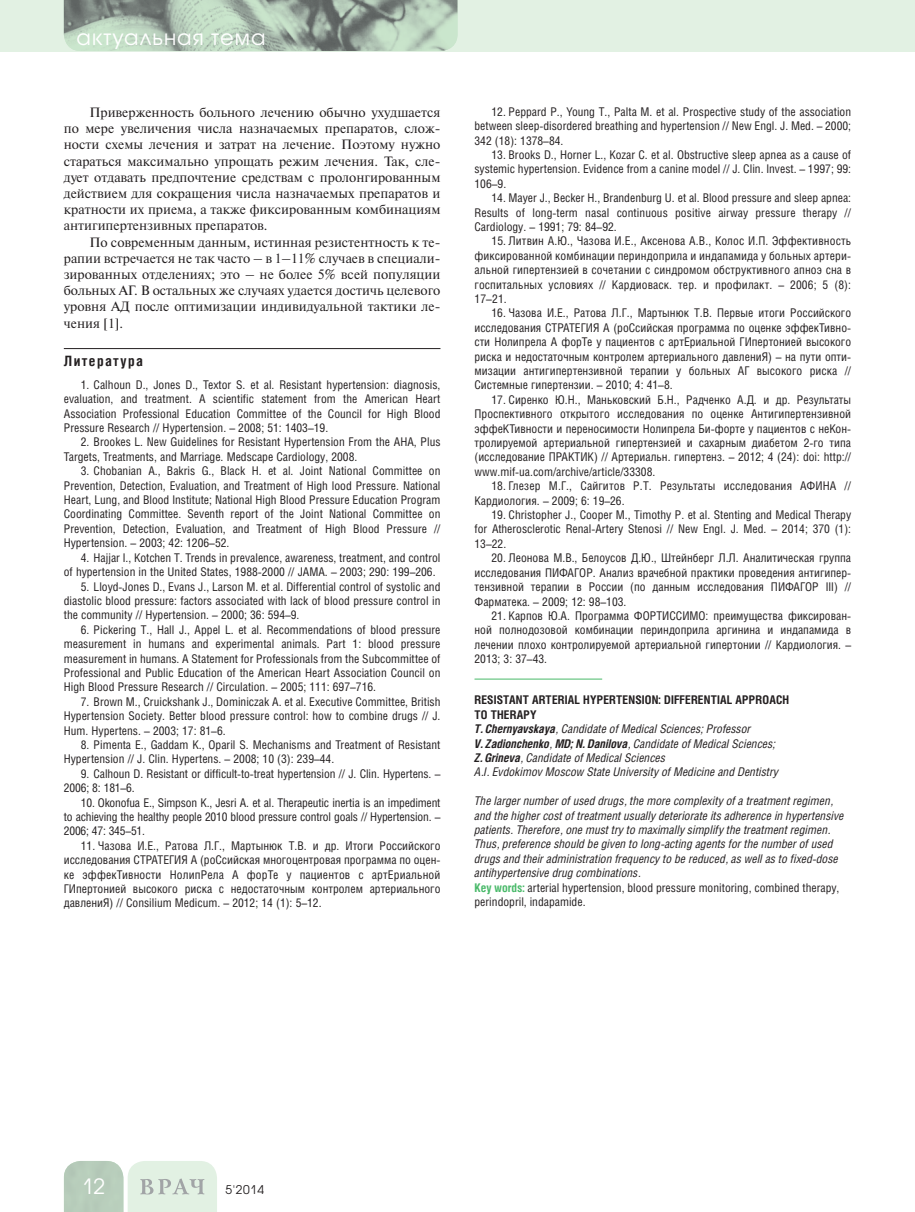
<style>
.page{position:relative;width:915px;height:1212px;background:#fff}
.page>*{position:absolute;margin:0;border:0;box-sizing:border-box;transform-origin:0 0}
.t1{font:21px "Avant Garde Gothic C";letter-spacing:.05em;color:#fff}
.t2{font:700 14.25px "Helios Cond";letter-spacing:.1em;color:#231f20}
.t3{font:13.5px/16.2px "Newton C";color:#231f20;text-align:justify}
.t4{font:12px/14.4px "Helios Cond";color:#231f20;text-align:justify}
.t5{font:italic 12px/14.4px "Helios Cond";color:#231f20}
.t6{font:12px "Avant Garde Gothic C";color:#231f20}
.s1{font-weight:700;font-style:normal}
.s2{font-weight:700}
.s3{font-weight:700;font-style:normal;color:#49b969}
.s4{font-style:normal}
</style>
<div class="page">
<div style="left:0;top:0;width:914px;height:51px;background:#e2f1e3"></div>
<svg style="left:64px;top:1161px;width:153px;height:51px;background:#d0e0d2"></svg>
<img style="left:64px;top:0;width:393px;height:51px">
<hr style="left:64px;top:348px;width:376px;height:1px;background:#231f20">
<hr style="left:474px;top:679px;width:128px;height:1px;background:#49b969">
<h1 class="t1" style="left:77px;top:27px;width:190px">актуальная тема</h1>
<p class="t3" style="left:64px;top:106px;width:378px;text-indent:26px">Приверженность больного лечению обычно ухудшается по мере увеличения числа назначаемых препаратов, слож&shy;ности схемы лечения и затрат на лечение. Поэтому нужно стараться максимально упрощать режим лечения. Так, сле&shy;дует отдавать предпочтение средствам с пролонгированным действием для сокращения числа назначаемых препаратов и кратности их приема, а также фиксированным комбинациям антигипертензивных препаратов.</p>
<p class="t3" style="left:64px;top:235px;width:378px;text-indent:26px">По современным данным, истинная резистентность к те&shy;рапии встречается не так часто – в 1–11% случаев в специали&shy;зированных отделениях; это – не более 5% всей популяции больных АГ. В остальных же случаях удается достичь целевого уровня АД после оптимизации индивидуальной тактики ле&shy;чения [1].</p>
<p class="t2" style="left:64px;top:355px;width:81px">Литература</p>
<p class="t4" style="left:64px;top:379px;width:378px;text-indent:17px">1. Calhoun D., Jones D., Textor S. et al. Resistant hypertension: diagnosis, evaluation, and treatment. A scientific statement from the American Heart Association Professional Education Committee of the Council for High Blood Pressure Research // Hypertension. – 2008; 51: 1403–19.</p>
<p class="t4" style="left:64px;top:436px;width:378px;text-indent:17px">2. Brookes L. New Guidelines for Resistant Hypertension From the AHA, Plus<br>Targets, Treatments, and Marriage. Medscape Cardiology, 2008.</p>
<p class="t4" style="left:64px;top:465px;width:378px;text-indent:17px">3. Chobanian A., Bakris G., Black H. et al. Joint National Committee on Prevention, Detection, Evaluation, and Treatment of High lood Pressure. National Heart, Lung, and Blood Institute; National High Blood Pressure Education Program Coordinating Committee. Seventh report of the Joint National Committee on Prevention, Detection, Evaluation, and Treatment of High Blood Pressure // Hypertension. – 2003; 42: 1206–52.</p>
<p class="t4" style="left:64px;top:551px;width:378px;text-indent:17px">4. Hajjar I., Kotchen T. Trends in prevalence, awareness, treatment, and control of hypertension in the United States, 1988-2000 // JAMA. – 2003; 290: 199–206.</p>
<p class="t4" style="left:64px;top:580px;width:378px;text-indent:17px">5. Lloyd-Jones D., Evans J., Larson M. et al. Differential control of systolic and diastolic blood pressure: factors associated with lack of blood pressure control in the community // Hypertension. – 2000; 36: 594–9.</p>
<p class="t4" style="left:64px;top:623px;width:378px;text-indent:17px">6. Pickering T., Hall J., Appel L. et al. Recommendations of blood pressure measurement in humans and experimental animals. Part 1: blood pressure measurement in humans. A Statement for Professionals from the Subcommittee of Professional and Public Education of the American Heart Association Council on High Blood Pressure Research // Circulation. – 2005; 111: 697–716.</p>
<p class="t4" style="left:64px;top:695px;width:378px;text-indent:17px">7. Brown M., Cruickshank J., Dominiczak A. et al. Executive Committee, British Hypertension Society. Better blood pressure control: how to combine drugs // J.<br>Hum. Hypertens. – 2003; 17: 81–6.</p>
<p class="t4" style="left:64px;top:739px;width:378px;text-indent:17px">8. Pimenta E., Gaddam K., Oparil S. Mechanisms and Treatment of Resistant<br>Hypertension // J. Clin. Hypertens. – 2008; 10 (3): 239–44.</p>
<p class="t4" style="left:64px;top:767px;width:378px;text-indent:17px">9. Calhoun D. Resistant or difficult-to-treat hypertension // J. Clin. Hypertens. –<br>2006; 8: 181–6.</p>
<p class="t4" style="left:64px;top:796px;width:378px;text-indent:17px">10. Okonofua E., Simpson K., Jesri A. et al. Therapeutic inertia is an impediment to achieving the healthy people 2010 blood pressure control goals // Hypertension. – 2006; 47: 345–51.</p>
<p class="t4" style="left:64px;top:839px;width:378px;text-indent:17px">11. Чазова И.Е., Ратова Л.Г., Мартынюк Т.В. и др. Итоги Российского исследования СТРАТЕГИЯ А (роСсийская многоцентровая программа по оцен&shy;ке эффекТивности НолипРела А форТе у пациентов с артЕриальной ГИпертонией высокого риска с недостаточным контролем артериального давлениЯ) // Consilium Medicum. – 2012; 14 (1): 5–12.</p>
<p class="t4" style="left:474px;top:106px;width:378px;text-indent:17px">12. Peppard P., Young T., Palta M. et al. Prospective study of the association between sleep-disordered breathing and hypertension // New Engl. J. Med. – 2000; 342 (18): 1378–84.</p>
<p class="t4" style="left:474px;top:149px;width:378px;text-indent:17px">13. Brooks D., Horner L., Kozar C. et al. Obstructive sleep apnea as a cause of systemic hypertension. Evidence from a canine model // J. Clin. Invest. – 1997; 99:<br>106–9.</p>
<p class="t4" style="left:474px;top:192px;width:378px;text-indent:17px">14. Mayer J., Becker H., Brandenburg U. et al. Blood pressure and sleep apnea:<br>Results of long-term nasal continuous positive airway pressure therapy // Cardiology. – 1991; 79: 84–92.</p>
<p class="t4" style="left:474px;top:235px;width:378px;text-indent:17px">15. Литвин А.Ю., Чазова И.Е., Аксенова А.В., Колос И.П. Эффективность фиксированной комбинации периндоприла и индапамида у больных артери&shy;альной гипертензией в сочетании с синдромом обструктивного апноэ сна в госпитальных условиях // Кардиоваск. тер. и профилакт. – 2006; 5 (8):<br>17–21.</p>
<p class="t4" style="left:474px;top:307px;width:378px;text-indent:17px">16. Чазова И.Е., Ратова Л.Г., Мартынюк Т.В. Первые итоги Российского исследования СТРАТЕГИЯ А (роСсийская программа по оценке эффекТивно&shy;сти Нолипрела А форТе у пациентов с артЕриальной ГИпертонией высокого риска и недостаточным контролем артериального давлениЯ) – на пути опти&shy;мизации антигипертензивной терапии у больных АГ высокого риска // Системные гипертензии. – 2010; 4: 41–8.</p>
<p class="t4" style="left:474px;top:394px;width:378px;text-indent:17px">17. Сиренко Ю.Н., Маньковский Б.Н., Радченко А.Д. и др. Результаты Проспективного открытого исследования по оценке Антигипертензивной эффеКТивности и переносимости Нолипрела Би-форте у пациентов с неКон&shy;тролируемой артериальной гипертензией и сахарным диабетом 2-го типа (исследованиe ПРАКТИК) // Артериальн. гипертенз. – 2012; 4 (24): doi: http:// www.mif-ua.com/archive/article/33308.</p>
<p class="t4" style="left:474px;top:480px;width:378px;text-indent:17px">18. Глезер М.Г., Сайгитов Р.Т. Результаты исследования АФИНА //<br>Кардиология. – 2009; 6: 19–26.</p>
<p class="t4" style="left:474px;top:509px;width:378px;text-indent:17px">19. Christopher J., Cooper M., Timothy P. et al. Stenting and Medical Therapy for Atherosclerotic Renal-Artery Stenosi // New Engl. J. Med. – 2014; 370 (1):<br>13–22.</p>
<p class="t4" style="left:474px;top:552px;width:378px;text-indent:17px">20. Леонова M.B., Белоусов Д.Ю., Штейнберг Л.Л. Аналитическая группа исследования ПИФАГОР. Анализ врачебной практики проведения антигипер&shy;тензивной терапии в России (по данным исследования ПИФАГОР III) // Фарматека. – 2009; 12: 98–103.</p>
<p class="t4" style="left:474px;top:610px;width:378px;text-indent:17px">21. Карпов Ю.А. Программа ФОРТИССИМО: преимущества фиксирован&shy;ной полнодозовой комбинации периндоприла аргинина и индапамида в лечении плохо контролируемой артериальной гипертонии // Кардиология. – 2013; 3: 37–43.</p>
<p class="t5" style="left:474px;top:694px;width:316px"><span class="s1">RESISTANT ARTERIAL HYPERTENSION: DIFFERENTIAL APPROACH TO THERAPY<br></span><span class="s2">T. Chernyavskaya</span>, Candidate of Medical Sciences; Professor<br><span class="s2">V. Zadionchenko</span>, <span class="s2">MD; N. Danilova</span>, Candidate of Medical Sciences;<br><span class="s2">Z. Grineva</span>, Candidate of Medical Sciences<br>A.I. Evdokimov Moscow State University of Medicine and Dentistry</p>
<p class="t5" style="left:474px;top:795px;width:371px">The larger number of used drugs, the more complexity of a treatment regimen, and the higher cost of treatment usually deteriorate its adherence in hypertensive patients. Therefore, one must try to maximally simplify the treatment regimen.<br>Thus, preference should be given to long-acting agents for the number of used drugs and their administration frequency to be reduced, as well as to fixed-dose antihypertensive drug combinations.<br><span class="s3">Key words:</span> <span class="s4">arterial hypertension, blood pressure monitoring, combined therapy, perindopril, indapamide.</span></p>
<h1 class="t1" style="left:82px;top:1177px;width:25px">12</h1>
<p class="t6" style="left:225px;top:1184px;width:40px">5'2014</p>
</div>
